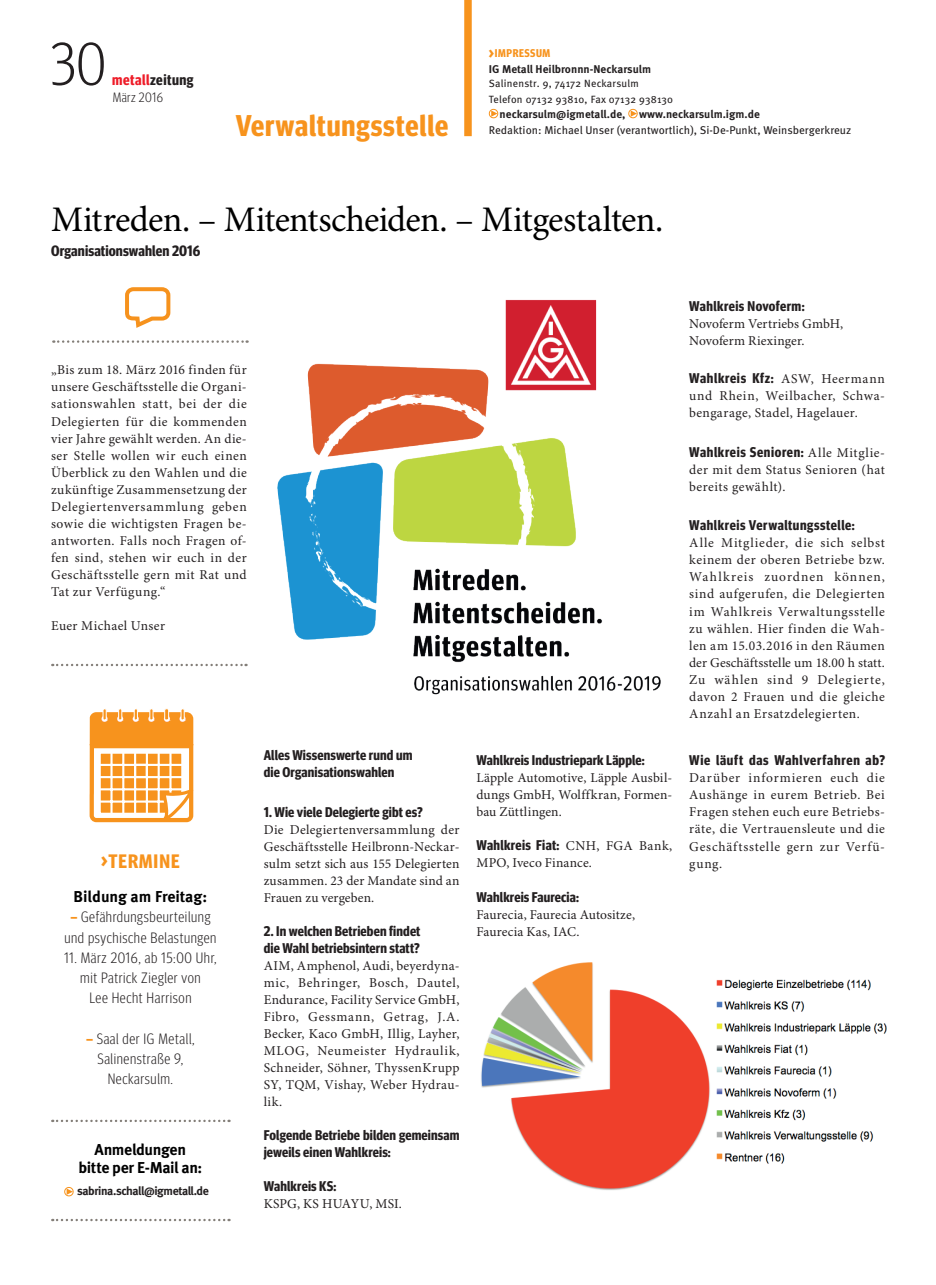
<style>
.page{position:relative;width:936px;height:1285px;background:#fff}
.page>*{position:absolute;margin:0;border:0;box-sizing:border-box;transform-origin:0 0}
.t1{font:300 60px "Meta Headline Cond OT";color:#231f20}
.t2{font:36px "Minion Pro";letter-spacing:-.02em;color:#000}
.t3{font:700 30px "Meta Headline Cond OT";letter-spacing:.03em;color:#f7931d}
.t4{font:700 19.5px "Meta Headline Cond OT";letter-spacing:.05em;color:#f7931d}
.t5{font:700 15.75px/18px "Meta OT";letter-spacing:-.02em;color:#000;text-align:center}
.t6{font:700 15.75px "Meta OT";color:#000}
.t7{font:300 15px/20.2px "Meta Headline Cond OT";letter-spacing:.04em;color:#231f20;text-align:center}
.t8{font:700 15px "Meta Headline Cond OT";letter-spacing:.01em;color:#231f20}
.t9{font:700 15px "Meta Headline Cond OT";letter-spacing:.03em;color:#231f20}
.t10{font:700 14.1px/17px "Meta Headline Cond OT";letter-spacing:.01em;color:#231f20}
.t11{font:700 14.1px "Meta Headline Cond OT";letter-spacing:.045em;color:#231f20}
.t12{font:700 14.1px "Meta Headline Cond OT";letter-spacing:.04em;color:#231f20}
.t13{font:700 14.1px "Meta Headline Cond OT";letter-spacing:.055em;color:#231f20}
.t14{font:13.5px/17px "Minion Pro";letter-spacing:.025em;color:#231f20;text-align:justify}
.t15{font:13.5px/17px "Minion Pro";letter-spacing:.005em;color:#231f20}
.t16{font:300 13.5px "Meta Headline Cond OT";letter-spacing:.03em;color:#231f20}
.t17{font:700 12px "Meta";letter-spacing:-.035em;color:#231f20}
.t18{font:700 11.25px "Meta OT";color:#231f20}
.t19{font:11.25px "Meta OT";color:#231f20}
.t20{font:700 11.25px "Meta Headline Cond OT";letter-spacing:.05em;color:#f7931d}
.t21{font:10.5px/15.8px "Meta";letter-spacing:.025em;color:#231f20}
.s1{color:#ee1c28}
.s2{font-size:15.75px}
.s3{font-weight:700;color:#f7931d}
.s4{font-family:"Minion Pro";font-weight:400;font-size:13.5px}
</style>
<div class="page">
<div style="left:464px;top:0;width:7px;height:136px;background:#f7931d"></div>
<svg style="left:52px;top:1218px;width:177px;height:2px"></svg>
<svg style="left:52px;top:1119px;width:177px;height:2px"></svg>
<svg style="left:52px;top:663px;width:194px;height:3px"></svg>
<svg style="left:53px;top:340px;width:194px;height:3px"></svg>
<svg style="left:488px;top:108px;width:10px;height:11px"></svg>
<svg style="left:628px;top:108px;width:10px;height:11px"></svg>
<svg style="left:90px;top:708px;width:104px;height:115px"></svg>
<svg style="left:64px;top:1187px;width:10px;height:9px"></svg>
<img style="left:277px;top:299px;width:384px;height:396px">
<img style="left:481px;top:962px;width:406px;height:228px">
<svg style="left:125px;top:287px;width:46px;height:41px"></svg>
<h1 class="t1" style="left:50px;top:28px;width:58px">30</h1>
<p class="t9" style="left:112px;top:71px;width:83px"><span class="s1">metall</span>zeitung</p>
<p class="t16" style="left:113px;top:89px;width:52px">März 2016</p>
<h3 class="t3" style="left:236px;top:107px;width:214px">Verwaltungsstelle</h3>
<p class="t20" style="left:489px;top:47px;width:63px"><span class="s2">&gt;</span>IMPRESSUM</p>
<p class="t18" style="left:489px;top:62px;width:164px">IG Metall Heilbronnn-Neckarsulm</p>
<p class="t21" style="left:489px;top:75px;width:186px">Salinenstr. 9, 74172 Neckarsulm<br>Telefon 07132 93810, Fax 07132 938130</p>
<p class="t18" style="left:499px;top:107px;width:262px">neckarsulm@igmetall.de, www.neckarsulm.igm.de</p>
<p class="t19" style="left:489px;top:123px;width:364px">Redaktion: Michael Unser (verantwortlich), Si-De-Punkt, Weinsbergerkreuz</p>
<h2 class="t2" style="left:51px;top:198px;width:613px">Mitreden. – Mitentscheiden. – Mitgestalten.</h2>
<p class="t8" style="left:51px;top:242px;width:151px">Organisationswahlen 2016</p>
<p class="t14" style="left:51px;top:362px;width:197px">„Bis zum 18. März 2016 finden für unsere Geschäftsstelle die Organi&shy;sationswahlen statt, bei der die Delegierten für die kommenden vier Jahre gewählt werden. An die&shy;ser Stelle wollen wir euch einen Überblick zu den Wahlen und die zukünftige Zusammensetzung der Delegiertenversammlung geben sowie die wichtigsten Fragen be&shy;antworten. Falls noch Fragen of&shy;fen sind, stehen wir euch in der Geschäftsstelle gern mit Rat und Tat zur Verfügung.“</p>
<p class="t14" style="left:51px;top:617px;width:115px">Euer Michael Unser</p>
<h3 class="t4" style="left:101px;top:849px;width:80px">&gt;TERMINE</h3>
<p class="t6" style="left:74px;top:886px;width:135px">Bildung am Freitag:</p>
<p class="t7" style="left:64px;top:906px;width:153px"><span class="s3">–</span> Gefährdungsbeurteilung und psychische Belastungen</p>
<p class="t7" style="left:64px;top:947px;width:154px">11. März 2016, ab 15:00 Uhr, mit Patrick Ziegler von<br>Lee Hecht Harrison</p>
<p class="t7" style="left:86px;top:1028px;width:110px"><span class="s3">–</span> Saal der IG Metall,<br>Salinenstraße 9,<br>Neckarsulm.</p>
<p class="t5" style="left:78px;top:1139px;width:125px">Anmeldungen bitte per E-Mail an:</p>
<p class="t17" style="left:77px;top:1183px;width:133px">sabrina.schall@igmetall.de</p>
<p class="t10" style="left:264px;top:746px;width:150px">Alles Wissenswerte rund um die Organisationswahlen</p>
<p class="t10" style="left:264px;top:803px;width:160px">1. Wie viele Delegierte gibt es?</p>
<p class="t14" style="left:264px;top:821px;width:197px">Die Delegiertenversammlung der Geschäftsstelle Heilbronn-Neckar&shy;sulm setzt sich aus 155 Delegierten zusammen. 23 der Mandate sind an Frauen zu vergeben.</p>
<p class="t10" style="left:264px;top:922px;width:158px">2. In welchen Betrieben findet die Wahl betriebsintern statt?</p>
<p class="t14" style="left:264px;top:957px;width:197px">AIM, Amphenol, Audi, beyerdyna&shy;mic, Behringer, Bosch, Dautel, Endurance, Facility Service GmbH, Fibro, Gessmann, Getrag, J.A.<br>Becker, Kaco GmbH, Illig, Layher, MLOG, Neumeister Hydraulik, Schneider, Söhner, ThyssenKrupp SY, TQM, Vishay, Weber Hydrau&shy;lik.</p>
<p class="t10" style="left:264px;top:1126px;width:197px">Folgende Betriebe bilden gemeinsam jeweils einen Wahlkreis:</p>
<p class="t10" style="left:264px;top:1177px;width:74px">Wahlkreis KS:</p>
<p class="t14" style="left:264px;top:1195px;width:140px">KSPG, KS HUAYU, MSI.</p>
<p class="t10" style="left:476px;top:751px;width:170px">Wahlkreis Industriepark Läpple:</p>
<p class="t14" style="left:476px;top:769px;width:197px">Läpple Automotive, Läpple Ausbil&shy;dungs GmbH, Wolffkran, Formen&shy;bau Züttlingen.</p>
<p class="t10" style="left:476px;top:836px;width:197px">Wahlkreis Fiat: <span class="s4">CNH, FGA Bank,</span></p>
<p class="t14" style="left:476px;top:854px;width:117px">MPO, Iveco Finance.</p>
<p class="t10" style="left:476px;top:888px;width:104px">Wahlkreis Faurecia:</p>
<p class="t14" style="left:476px;top:906px;width:160px">Faurecia, Faurecia Autositze,<br>Faurecia Kas, IAC.</p>
<p class="t10" style="left:689px;top:297px;width:117px">Wahlkreis Novoferm:</p>
<p class="t15" style="left:689px;top:316px;width:155px">Novoferm Vertriebs GmbH,<br>Novoferm Riexinger.</p>
<p class="t11" style="left:689px;top:370px;width:197px">Wahlkreis Kfz: <span class="s4">ASW, Heermann</span></p>
<p class="t14" style="left:689px;top:388px;width:197px">und Rhein, Weilbacher, Schwa&shy;bengarage, Stadel, Hagelauer.</p>
<p class="t11" style="left:689px;top:443px;width:197px">Wahlkreis Senioren: <span class="s4">Alle Mitglie-</span></p>
<p class="t14" style="left:689px;top:461px;width:197px">der mit dem Status Senioren (hat bereits gewählt).</p>
<p class="t12" style="left:689px;top:517px;width:167px">Wahlkreis Verwaltungsstelle:</p>
<p class="t14" style="left:689px;top:535px;width:197px">Alle Mitglieder, die sich selbst keinem der oberen Betriebe bzw.<br>Wahlkreis zuordnen können, sind aufgerufen, die Delegierten im Wahlkreis Verwaltungsstelle zu wählen. Hier finden die Wah&shy;len am 15.03.2016 in den Räumen der Geschäftsstelle um 18.00 h statt.<br>Zu wählen sind 9 Delegierte, davon 2 Frauen und die gleiche Anzahl an Ersatzdelegierten.</p>
<p class="t13" style="left:689px;top:751px;width:197px">Wie läuft das Wahlverfahren ab?</p>
<p class="t14" style="left:689px;top:770px;width:197px">Darüber informieren euch die Aushänge in eurem Betrieb. Bei Fragen stehen euch eure Betriebs&shy;räte, die Vertrauensleute und die Geschäftsstelle gern zur Verfü&shy;gung.</p>
</div>
